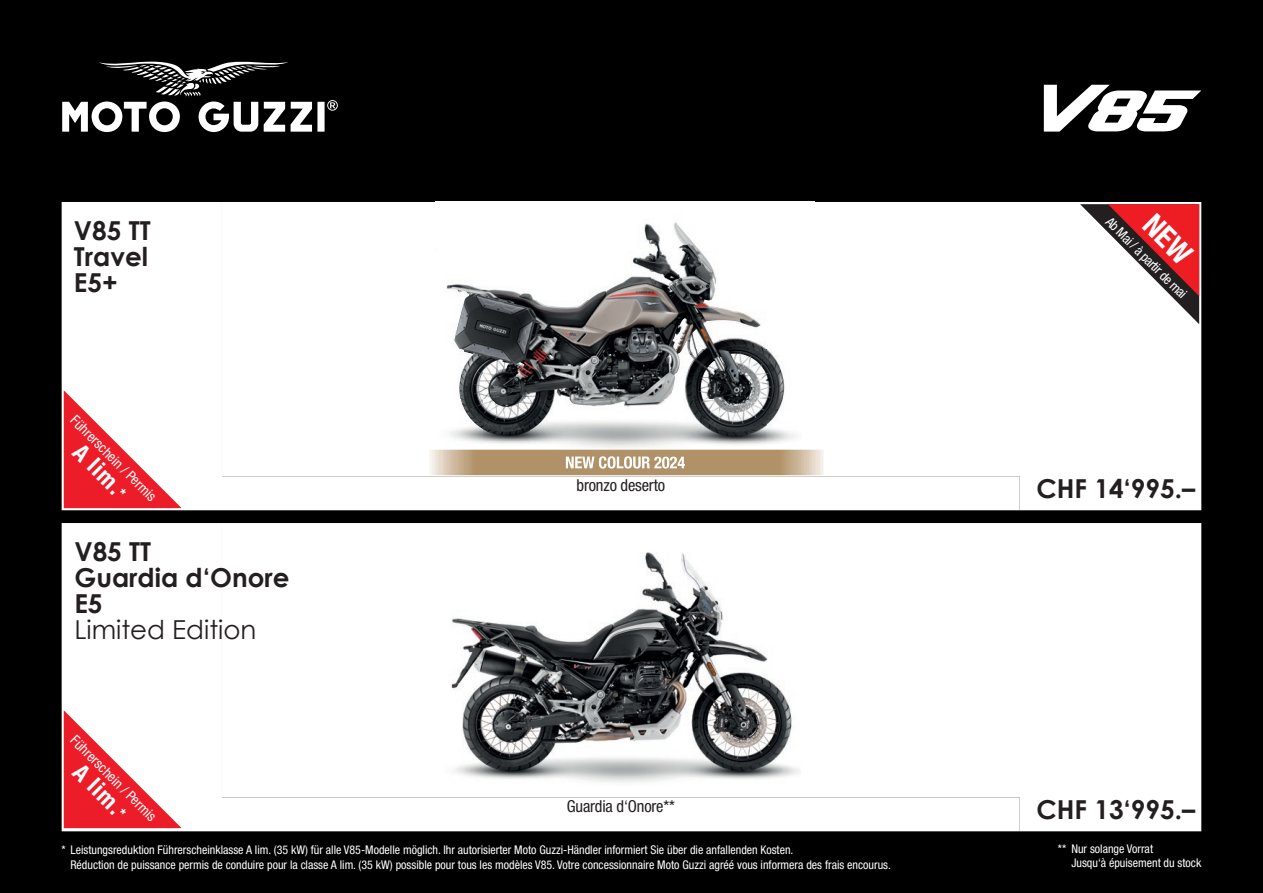
<style>
.page{position:relative;width:1263px;height:893px;background:#000}
.page>*{position:absolute;margin:0;border:0;box-sizing:border-box;transform-origin:0 0}
.t1{font:700 26.1px/26.1px "Century Gothic";color:#231f20;text-align:justify}
.t2{font:26.1px "Century Gothic";color:#231f20}
.t3{font:700 condensed 23.55px "Helvetica Neue LT Pro";color:#fff}
.t4{font:condensed 16.5px "Helvetica Neue LT Pro";letter-spacing:-.01em;color:#231f20}
.t5{font:700 condensed 16.5px "Helvetica Neue LT Pro";letter-spacing:-.01em;color:#fff}
.t6{font:condensed 14.1px "Helvetica Neue LT Pro";color:#fff}
.t7{font:condensed 13.5px "Helvetica Neue LT Pro";color:#fff}
.t8{font:condensed 12px/14.4px "Helvetica Neue LT Pro";color:#fff}
.s1{font-size:15.15px}
</style>
<div class="page">
<svg style="left:62px;top:62px;width:276px;height:70px"></svg>
<div style="left:62px;top:202px;width:160px;height:629px;background:#fff"></div>
<div style="left:222px;top:202px;width:979px;height:629px;background:#fff"></div>
<svg style="left:64px;top:390px;width:118px;height:118px;background:#f58e94"></svg>
<svg style="left:64px;top:710px;width:118px;height:118px;background:#f58e94"></svg>
<img style="left:436px;top:201px;width:378px;height:247px">
<img style="left:605px;top:224px;width:82px;height:68px">
<svg style="left:426px;top:450px;width:398px;height:25px;background:#ba9e7a"></svg>
<div style="left:566px;top:456px;width:119px;height:13px;background:#b09168"></div>
<svg style="left:1044px;top:85px;width:157px;height:47px"></svg>
<img style="left:439px;top:541px;width:361px;height:244px">
<svg style="left:1080px;top:204px;width:119px;height:120px;background:#ca8d8f"></svg>
<h1 class="t1" style="left:74px;top:217px;width:78px">V85 TT Travel E5+</h1>
<p class="t6" style="left:79px;top:412px;width:116px;rotate:45deg">Führerschein / Permis</p>
<h2 class="t3" style="left:87px;top:438px;width:68px;rotate:45deg">A lim.<span class="s1">*</span></h2>
<h1 class="t1" style="left:74px;top:538px;width:217px;text-align:left">V85 TT<br>Guardia d‘Onore<br>E5</h1>
<h1 class="t2" style="left:74px;top:614px;width:184px">Limited Edition</h1>
<p class="t6" style="left:79px;top:732px;width:116px;rotate:45deg">Führerschein / Permis</p>
<h2 class="t3" style="left:87px;top:758px;width:68px;rotate:45deg">A lim.<span class="s1">*</span></h2>
<h3 class="t5" style="left:565px;top:453px;width:122px">NEW COLOUR 2024</h3>
<h3 class="t4" style="left:577px;top:476px;width:90px">bronzo deserto</h3>
<h3 class="t4" style="left:567px;top:797px;width:109px">Guardia d‘Onore**</h3>
<p class="t8" style="left:70px;top:843px;width:822px;text-indent:-9px">* Leistungsreduktion Führerscheinklasse A lim. (35 kW) für alle V85-Modelle möglich. Ihr autorisierter Moto Guzzi-Händler informiert Sie über die anfallenden Kosten.<br>Réduction de puissance permis de conduire pour la classe A lim. (35 kW) possible pour tous les modèles V85. Votre concessionnaire Moto Guzzi agréé vous informera des frais encourus.</p>
<p class="t7" style="left:1114px;top:213px;width:110px;rotate:45deg">Ab Mai / à partir de mai</p>
<h1 class="t1" style="left:1036px;top:475px;width:160px">CHF 14‘995.–</h1>
<h1 class="t1" style="left:1036px;top:796px;width:160px">CHF 13‘995.–</h1>
<p class="t8" style="left:1071px;top:841px;width:131px;text-indent:-14px">** Nur solange Vorrat<br>Jusqu‘à épuisement du stock</p>
</div>
